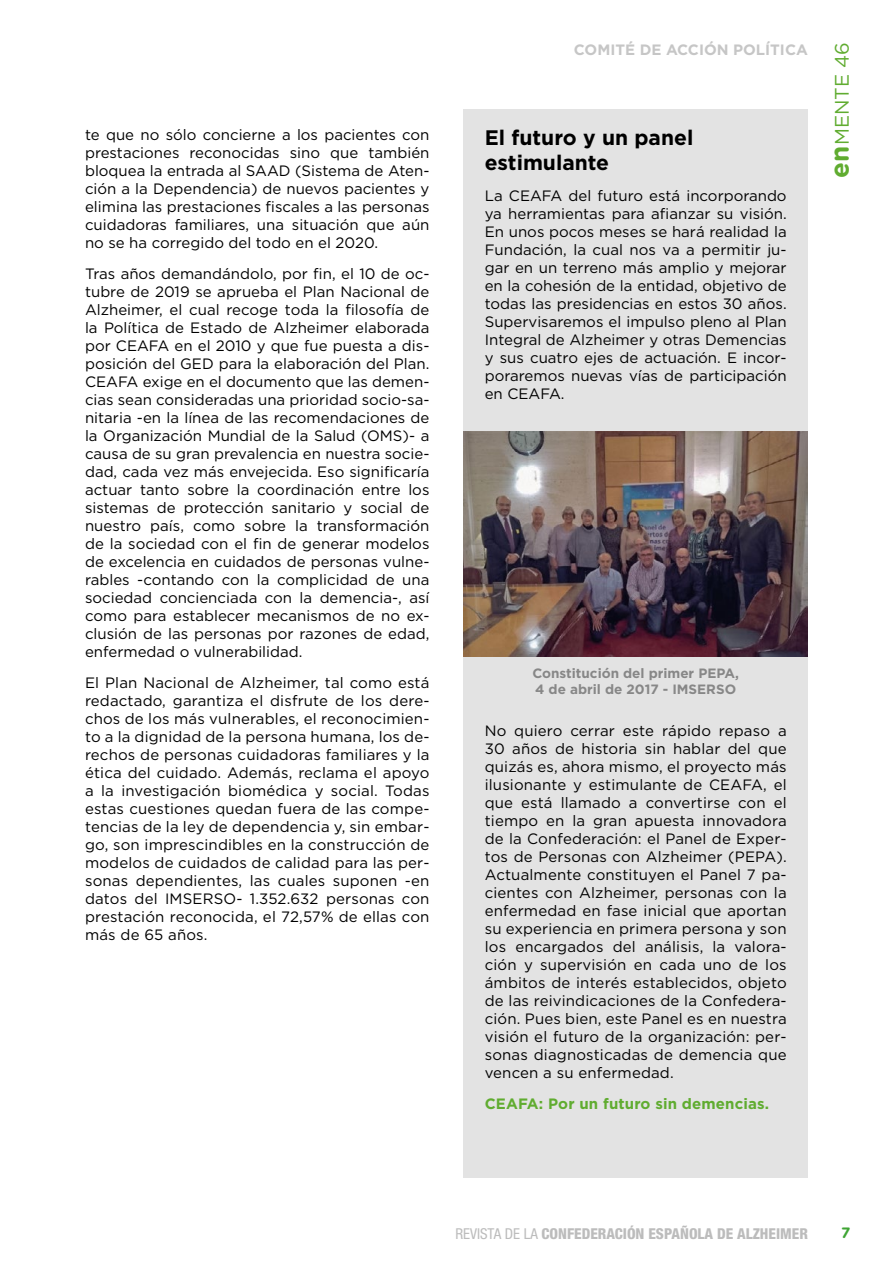
<style>
.page{position:relative;width:893px;height:1263px;background:#fff}
.page>*{position:absolute;margin:0;border:0;box-sizing:border-box;transform-origin:0 0}
.t1{font:700 21px/25.2px "Gotham";color:#000}
.t2{font:19.5px "Gotham";color:#60ac30}
.t3{font:15px/18px "Gotham";color:#000;text-align:justify}
.t4{font:800 condensed 15px "Helvetica Neue LT Std";color:#bcbcbc}
.t5{font:700 15px "Gotham";letter-spacing:.01em;color:#60ac30}
.t6{font:700 15px "Gotham";color:#c6c6c6}
.t7{font:700 15px "Gotham Rounded";color:#3fa535}
.t8{font:700 13.5px/16.2px "Gotham";color:#878787}
.s1{font-family:"Gotham Rounded";font-weight:700;font-size:25.95px}
.s2{font-weight:400}
</style>
<div class="page">
<div style="left:463px;top:109px;width:345px;height:1069px;background:#e3e3e3"></div>
<img style="left:463px;top:431px;width:345px;height:226px">
<p class="t3" style="left:85px;top:126px;width:346px">te que no sólo concierne a los pacientes con prestaciones reconocidas sino que también bloquea la entrada al SAAD (Sistema de Aten&shy;ción a la Dependencia) de nuevos pacientes y elimina las prestaciones fiscales a las personas cuidadoras familiares, una situación que aún no se ha corregido del todo en el 2020.</p>
<p class="t3" style="left:85px;top:264px;width:346px">Tras años demandándolo, por fin, el 10 de oc&shy;tubre de 2019 se aprueba el Plan Nacional de Alzheimer, el cual recoge toda la filosofía de la Política de Estado de Alzheimer elaborada por CEAFA en el 2010 y que fue puesta a dis&shy;posición del GED para la elaboración del Plan.<br>CEAFA exige en el documento que las demen&shy;cias sean consideradas una prioridad socio-sa&shy;nitaria -en la línea de las recomendaciones de la Organización Mundial de la Salud (OMS)- a causa de su gran prevalencia en nuestra socie&shy;dad, cada vez más envejecida. Eso significaría actuar tanto sobre la coordinación entre los sistemas de protección sanitario y social de nuestro país, como sobre la transformación de la sociedad con el fin de generar modelos de excelencia en cuidados de personas vulne&shy;rables -contando con la complicidad de una sociedad concienciada con la demencia-, así como para establecer mecanismos de no ex&shy;clusión de las personas por razones de edad, enfermedad o vulnerabilidad.</p>
<p class="t3" style="left:85px;top:673px;width:346px">El Plan Nacional de Alzheimer, tal como está redactado, garantiza el disfrute de los dere&shy;chos de los más vulnerables, el reconocimien&shy;to a la dignidad de la persona humana, los de&shy;rechos de personas cuidadoras familiares y la ética del cuidado. Además, reclama el apoyo a la investigación biomédica y social. Todas estas cuestiones quedan fuera de las compe&shy;tencias de la ley de dependencia y, sin embar&shy;go, son imprescindibles en la construcción de modelos de cuidados de calidad para las per&shy;sonas dependientes, las cuales suponen -en datos del IMSERSO- 1.352.632 personas con prestación reconocida, el 72,57% de ellas con más de 65 años.</p>
<p class="t6" style="left:574px;top:41px;width:236px">COMITÉ DE ACCIÓN POLÍTICA</p>
<h1 class="t1" style="left:485px;top:124px;width:210px">El futuro y un panel estimulante</h1>
<p class="t3" style="left:485px;top:186px;width:303px">La CEAFA del futuro está incorporando ya herramientas para afianzar su visión.<br>En unos pocos meses se hará realidad la Fundación, la cual nos va a permitir ju&shy;gar en un terreno más amplio y mejorar en la cohesión de la entidad, objetivo de todas las presidencias en estos 30 años.<br>Supervisaremos el impulso pleno al Plan Integral de Alzheimer y otras Demencias y sus cuatro ejes de actuación. E incor&shy;poraremos nuevas vías de participación en CEAFA.</p>
<h2 class="t2" style="left:831px;top:178px;width:137px;rotate:-90deg"><span class="s1">en</span>MENTE 46</h2>
<p class="t8" style="left:532px;top:665px;width:208px">Constitución del primer PEPA,<br>4 de abril de 2017 - IMSERSO</p>
<p class="t3" style="left:485px;top:721px;width:303px">No quiero cerrar este rápido repaso a 30 años de historia sin hablar del que quizás es, ahora mismo, el proyecto más ilusionante y estimulante de CEAFA, el que está llamado a convertirse con el tiempo en la gran apuesta innovadora de la Confederación: el Panel de Exper&shy;tos de Personas con Alzheimer (PEPA).<br>Actualmente constituyen el Panel 7 pa&shy;cientes con Alzheimer, personas con la enfermedad en fase inicial que aportan su experiencia en primera persona y son los encargados del análisis, la valora&shy;ción y supervisión en cada uno de los ámbitos de interés establecidos, objeto de las reivindicaciones de la Confedera&shy;ción. Pues bien, este Panel es en nuestra visión el futuro de la organización: per&shy;sonas diagnosticadas de demencia que vencen a su enfermedad.</p>
<p class="t5" style="left:485px;top:1094px;width:286px">CEAFA: Por un futuro sin demencias.</p>
<p class="t4" style="left:455px;top:1224px;width:354px"><span class="s2">REVISTA DE LA</span> CONFEDERACIÓN ESPAÑOLA DE ALZHEIMER</p>
<p class="t7" style="left:841px;top:1222px;width:11px">7</p>
</div>
